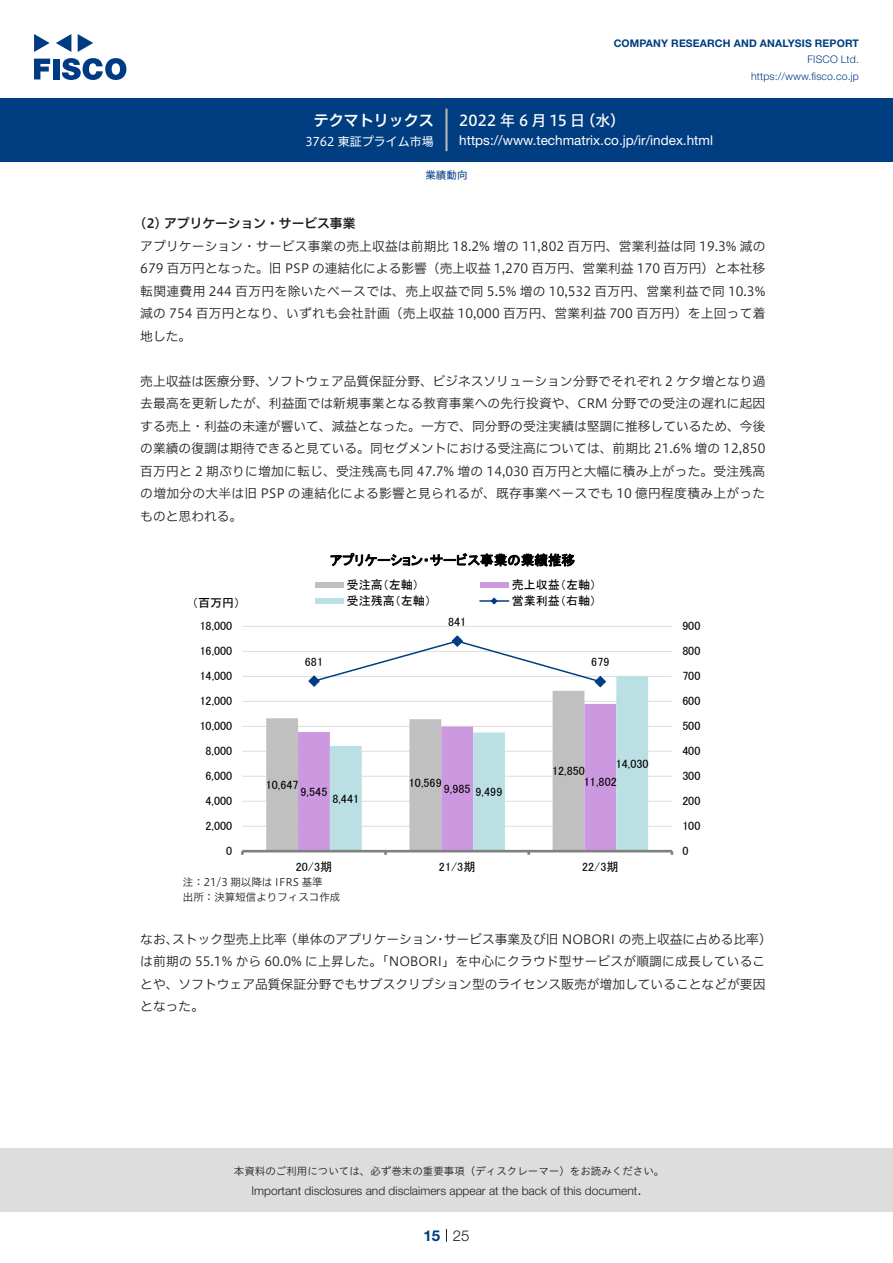
<style>
.page{position:relative;width:893px;height:1263px;background:#fff}
.page>*{position:absolute;margin:0;border:0;box-sizing:border-box;transform-origin:0 0}
.t1{font:15px "Hiragino UD Sans F Std N W5";letter-spacing:.005em;color:#fff}
.t2{font:15px "Hiragino UD Sans F Std N W6";color:#fff}
.t3{font:300 15px "Helvetica Neue LT Std";color:#231f20}
.t4{font:700 15px "Helvetica Neue LT Std";color:#003d81}
.t5{font:13.5px "Helvetica Neue LT Std";color:#fff}
.t6{font:13.5px "MS P Gothic";letter-spacing:.005em;color:#000}
.t7{font:12.75px/22.5px "Hiragino UD Sans F Std N W3";color:#231f20;text-align:justify}
.t8{font:12.75px "Hiragino UD Sans F Std N W6";color:#231f20}
.t9{font:12.15px "MS P Gothic";color:#000}
.t10{font:12px/10.9px "MS P Gothic";letter-spacing:.005em;color:#000}
.t11{font:300 12px "Helvetica Neue LT Std";color:#231f20}
.t12{font:12px "Hiragino UD Sans F Std N W4";color:#fff}
.t13{font:10.5px "Hiragino UD Sans Std W3";color:#231f20}
.t14{font:700 10.5px "Helvetica Neue LT Std";letter-spacing:.015em;color:#003d81}
.t15{font:300 10.5px/16.5px "Helvetica Neue LT Std";letter-spacing:.015em;color:#003d81;text-align:right}
.t16{font:10.5px/15px "Hiragino UD Sans F Std N W3";color:#231f20}
.t17{font:10.5px "Hiragino UD Sans F Std N W4";color:#003d81}
</style>
<div class="page">
<div style="left:0;top:1148px;width:893px;height:64px;background:#ddd"></div>
<svg style="left:34px;top:59px;width:16px;height:20px"></svg>
<div style="left:53px;top:59px;width:6px;height:20px;background:#003a83"></div>
<svg style="left:62px;top:58px;width:64px;height:22px"></svg>
<svg style="left:34px;top:34px;width:16px;height:18px"></svg>
<svg style="left:78px;top:34px;width:15px;height:18px"></svg>
<svg style="left:56px;top:34px;width:15px;height:18px"></svg>
<div style="left:0;top:98px;width:893px;height:64px;background:#003d81"></div>
<hr style="left:445px;top:109px;width:3px;height:42px;background:#b5b5b6">
<svg style="left:446px;top:1229px;width:1px;height:13px"></svg>
<hr style="left:242px;top:826px;width:430px;height:1px;background:#ddd">
<hr style="left:242px;top:801px;width:430px;height:1px;background:#ddd">
<hr style="left:242px;top:776px;width:430px;height:1px;background:#ddd">
<hr style="left:242px;top:751px;width:430px;height:1px;background:#ddd">
<hr style="left:242px;top:726px;width:430px;height:1px;background:#ddd">
<hr style="left:242px;top:701px;width:430px;height:1px;background:#ddd">
<hr style="left:242px;top:676px;width:430px;height:1px;background:#ddd">
<hr style="left:242px;top:651px;width:430px;height:1px;background:#ddd">
<hr style="left:242px;top:626px;width:430px;height:1px;background:#ddd">
<div style="left:266px;top:718px;width:32px;height:132px;background:#c0c0c0"></div>
<div style="left:298px;top:732px;width:32px;height:118px;background:#cc99e1"></div>
<svg style="left:330px;top:676px;width:318px;height:174px"></svg>
<hr style="left:242px;top:850px;width:430px;height:2px;background:#808080">
<svg style="left:308px;top:635px;width:299px;height:53px"></svg>
<div style="left:315px;top:582px;width:29px;height:6px;background:#c0c0c0"></div>
<div style="left:480px;top:582px;width:29px;height:6px;background:#cc99e1"></div>
<div style="left:315px;top:598px;width:29px;height:6px;background:#bbe0e3"></div>
<hr style="left:480px;top:600px;width:29px;height:2px;background:#003d81">
<svg style="left:490px;top:597px;width:8px;height:8px"></svg>
<p class="t2" style="left:314px;top:109px;width:122px">テクマトリックス</p>
<p class="t12" style="left:305px;top:132px;width:130px">3762 東証プライム市場</p>
<p class="t14" style="left:614px;top:37px;width:247px">COMPANY RESEARCH AND ANALYSIS REPORT</p>
<p class="t15" style="left:751px;top:51px;width:109px">FISCO Ltd. https://www.fisco.co j p.</p>
<p class="t1" style="left:580px;top:109px;width:46px">（水(</p>
<p class="t1" style="left:459px;top:109px;width:127px">2022 年 6 月 15 日</p>
<p class="t5" style="left:459px;top:132px;width:255px">https://www.techmatrix.co j p. /i r/ index.html</p>
<p class="t17" style="left:425px;top:167px;width:43px">業績動向</p>
<p class="t8" style="left:140px;top:214px;width:217px">2( ) アプリケーション・サービス事業</p>
<p class="t7" style="left:140px;top:234px;width:627px">アプリケーション・サービス事業の売上収益は前期比 18.2% 増の 11,802 百万円、営業利益は同 19.3% 減の679 百万円となった。旧 PSP の連結化による影響（売上収益 1,270 百万円、営業利益 170 百万円）と本社移転関連費用 244 百万円を除いたベースでは、売上収益で同 5.5% 増の 10,532 百万円、営業利益で同 10.3%減の 754 百万円となり、いずれも会社計画（売上収益 10,000 百万円、営業利益 700 百万円）を上回って着地した。</p>
<p class="t7" style="left:140px;top:369px;width:627px">売上収益は医療分野、ソフトウェア品質保証分野、ビジネスソリューション分野でそれぞれ 2 ケタ増となり過去最高を更新したが、利益面では新規事業となる教育事業への先行投資や、CRM 分野での受注の遅れに起因する売上・利益の未達が響いて、減益となった。一方で、同分野の受注実績は堅調に推移しているため、今後の業績の復調は期待できると見ている。同セグメントにおける受注高については、前期比 21.6% 増の 12,850百万円と 2 期ぶりに増加に転じ、受注残高も同 47.7% 増の 14,030 百万円と大幅に積み上がった。受注残高の増加分の大半は旧 PSP の連結化による影響と見られるが、既存事業ベースでも 10 億円程度積み上がったものと思われる。</p>
<p class="t10" style="left:192px;top:598px;width:50px">（百万円(</p>
<p class="t10" style="left:200px;top:620px;width:34px">18,000</p>
<p class="t10" style="left:200px;top:645px;width:34px">16,000</p>
<p class="t10" style="left:200px;top:670px;width:34px">14,000</p>
<p class="t10" style="left:200px;top:695px;width:34px">12,000</p>
<p class="t10" style="left:200px;top:720px;width:34px">10,000</p>
<p class="t10" style="left:206px;top:745px;width:28px">8,000</p>
<p class="t9" style="left:206px;top:770px;width:28px">6,000</p>
<p class="t10" style="left:206px;top:795px;width:28px">4,000</p>
<p class="t10" style="left:206px;top:820px;width:28px">2,000</p>
<p class="t10" style="left:226px;top:845px;width:8px">0</p>
<p class="t6" style="left:330px;top:553px;width:246px">アプリケーション・サービス事業の業績推移</p>
<p class="t10" style="left:512px;top:579px;width:86px">売上収益（左軸(</p>
<p class="t10" style="left:347px;top:579px;width:74px">受注高（左軸）</p>
<p class="t10" style="left:305px;top:656px;width:20px">681</p>
<p class="t10" style="left:347px;top:595px;width:86px">受注残高（左軸）</p>
<p class="t10" style="left:448px;top:616px;width:20px">841</p>
<p class="t10" style="left:512px;top:595px;width:86px">営業利益（右軸(</p>
<p class="t10" style="left:591px;top:656px;width:20px">679</p>
<p class="t10" style="left:409px;top:777px;width:34px">10,569</p>
<p class="t10" style="left:266px;top:779px;width:34px">10,647</p>
<p class="t10" style="left:444px;top:783px;width:28px">9,985</p>
<p class="t10" style="left:301px;top:786px;width:28px">9,545</p>
<p class="t10" style="left:476px;top:786px;width:28px">9,499</p>
<p class="t10" style="left:332px;top:793px;width:28px">8,441</p>
<p class="t10" style="left:296px;top:861px;width:38px">20/3期</p>
<p class="t10" style="left:439px;top:861px;width:38px">21/3期</p>
<p class="t10" style="left:616px;top:758px;width:34px">14,030</p>
<p class="t10" style="left:584px;top:765px;width:34px;text-indent:-32px">12,850<br>11,802</p>
<p class="t10" style="left:582px;top:861px;width:38px">22/3期</p>
<p class="t16" style="left:183px;top:873px;width:159px">注：21/3 期以降は IFRS 基準<br>出所：決算短信よりフィスコ作成</p>
<p class="t10" style="left:682px;top:620px;width:20px">900</p>
<p class="t10" style="left:682px;top:645px;width:20px">800</p>
<p class="t10" style="left:682px;top:670px;width:20px">700</p>
<p class="t10" style="left:682px;top:695px;width:20px">600</p>
<p class="t10" style="left:682px;top:720px;width:20px">500</p>
<p class="t10" style="left:682px;top:745px;width:20px">400</p>
<p class="t9" style="left:682px;top:770px;width:20px">300</p>
<p class="t10" style="left:682px;top:795px;width:20px">200</p>
<p class="t10" style="left:682px;top:820px;width:20px">100</p>
<p class="t10" style="left:682px;top:845px;width:8px">0</p>
<p class="t7" style="left:284px;top:927px;width:155px">（単体のアプリケーション</p>
<p class="t7" style="left:444px;top:927px;width:329px">サービス事業及び旧 NOBORI の売上収益に占める比率(</p>
<p class="t7" style="left:172px;top:927px;width:116px">ストック型売上比率</p>
<p class="t7" style="left:140px;top:927px;width:627px;text-align:left">なお、<br>は前期の 55.1% から 60.0% に上昇した。「NOBORI」を中心にクラウド型サービスが順調に成長していることや、ソフトウェア品質保証分野でもサブスクリプション型のライセンス販売が増加していることなどが要因となった。</p>
<p class="t7" style="left:434px;top:927px;width:14px">・</p>
<p class="t13" style="left:234px;top:1163px;width:432px">本資料のご利用については、必ず巻末の重要事項（ディスクレーマー）をお読みください。</p>
<p class="t3" style="left:637px;top:1180px;width:6px">.</p>
<p class="t11" style="left:251px;top:1183px;width:387px">Important disclosures and disclaimers appear at the back of this document</p>
<p class="t4" style="left:423px;top:1226px;width:18px">15</p>
<p class="t3" style="left:453px;top:1226px;width:18px">25</p>
</div>
